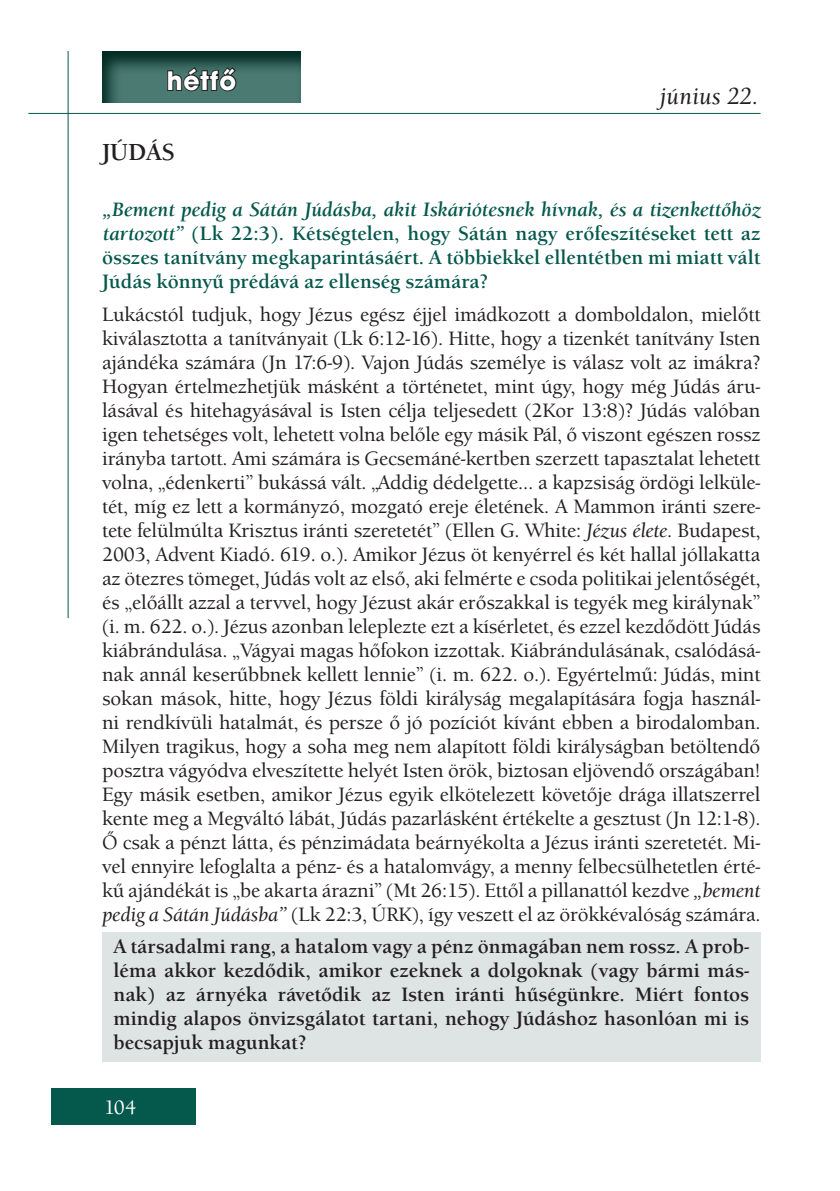
<style>
.page{position:relative;width:840px;height:1191px;background:#fff}
.page>*{position:absolute;margin:0;border:0;box-sizing:border-box;transform-origin:0 0}
.t1{font:700 28px "Avant Gar Got Itc TEE";letter-spacing:.04em;color:#fff}
.t2{font:italic 500 24px "Berkeley Old Sty Itc TEE";color:#231f20}
.t3{font:700 24px "Berkeley Old Sty Itc TEE";color:#231f20}
.t4{font:500 20px/24px "Berkeley Old Sty Itc TEE";letter-spacing:-.01em;color:#231f20;text-align:justify}
.t5{font:700 20px/24px "Berkeley Old Sty Itc TEE";color:#231f20;text-align:justify}
.t6{font:700 20px/24px "Berkeley Old Sty Itc TEE";color:#05584c;text-align:justify}
.t7{font:500 20px "Berkeley Old Sty Itc TEE";color:#fff}
.s1{font-style:italic}
</style>
<div class="page">
<div style="left:51px;top:1089px;width:145px;height:36px;background:#05584c"></div>
<hr style="left:28px;top:113px;width:732px;height:1px;background:#05584c">
<hr style="left:68px;top:51px;width:1px;height:567px;background:#05584c">
<div style="left:102px;top:932px;width:658px;height:129px;background:#dee4e3"></div>
<svg style="left:102px;top:51px;width:199px;height:52px;background:#34615a"></svg>
<svg style="left:166px;top:66px;width:72px;height:27px;background:#38524e"></svg>
<h1 class="t1" style="left:167px;top:63px;width:71px">hétfő</h1>
<p class="t2" style="left:659px;top:82px;width:100px">június 22.</p>
<p class="t3" style="left:102px;top:138px;width:74px">JÚDÁS</p>
<p class="t6" style="left:102px;top:198px;width:659px"><span class="s1">„Bement pedig a Sátán Júdásba, akit Iskáriótesnek hívnak, és a tizenkettőhöz tartozott”</span> (Lk 22:3). Kétségtelen, hogy Sátán nagy erőfeszítéseket tett az összes tanítvány megkaparintásáért. A többiekkel ellentétben mi miatt vált Júdás könnyű prédává az ellenség számára?</p>
<p class="t4" style="left:102px;top:302px;width:659px">Lukácstól tudjuk, hogy Jézus egész éjjel imádkozott a domboldalon, mielőtt kiválasztotta a tanítványait (Lk 6:12-16). Hitte, hogy a tizenkét tanítvány Isten ajándéka számára (Jn 17:6-9). Vajon Júdás személye is válasz volt az imákra?<br>Hogyan értelmezhetjük másként a történetet, mint úgy, hogy még Júdás áru&shy;lásával és hitehagyásával is Isten célja teljesedett (2Kor 13:8)? Júdás valóban igen tehetséges volt, lehetett volna belőle egy másik Pál, ő viszont egészen rossz irányba tartott. Ami számára is Gecsemáné-kertben szerzett tapasztalat lehetett volna, „édenkerti” bukássá vált. „Addig dédelgette… a kapzsiság ördögi lelküle&shy;tét, míg ez lett a kormányzó, mozgató ereje életének. A Mammon iránti szere&shy;tete felülmúlta Krisztus iránti szeretetét” (Ellen G. White: <span class="s1">Jézus élete</span>. Budapest, 2003, Advent Kiadó. 619. o.). Amikor Jézus öt kenyérrel és két hallal jóllakatta az ötezres tömeget, Júdás volt az első, aki felmérte e csoda politikai jelentőségét, és „előállt azzal a tervvel, hogy Jézust akár erőszakkal is tegyék meg királynak” (i. m. 622. o.). Jézus azonban leleplezte ezt a kísérletet, és ezzel kezdődött Júdás kiábrándulása. „Vágyai magas hőfokon izzottak. Kiábrándulásának, csalódásá&shy;nak annál keserűbbnek kellett lennie” (i. m. 622. o.). Egyértelmű: Júdás, mint sokan mások, hitte, hogy Jézus földi királyság megalapítására fogja használ&shy;ni rendkívüli hatalmát, és persze ő jó pozíciót kívánt ebben a birodalomban.<br>Milyen tragikus, hogy a soha meg nem alapított földi királyságban betöltendő posztra vágyódva elveszítette helyét Isten örök, biztosan eljövendő országában!<br>Egy másik esetben, amikor Jézus egyik elkötelezett követője drága illatszerrel kente meg a Megváltó lábát, Júdás pazarlásként értékelte a gesztust (Jn 12:1-8).<br>Ő csak a pénzt látta, és pénzimádata beárnyékolta a Jézus iránti szeretetét. Mi&shy;vel ennyire lefoglalta a pénz- és a hatalomvágy, a menny felbecsülhetetlen érté&shy;kű ajándékát is „be akarta árazni” (Mt 26:15). Ettől a pillanattól kezdve <span class="s1">„bement pedig a Sátán Júdásba”</span> (Lk 22:3, ÚRK), így veszett el az örökkévalóság számára.</p>
<p class="t5" style="left:113px;top:935px;width:636px">A társadalmi rang, a hatalom vagy a pénz önmagában nem rossz. A prob&shy;léma akkor kezdődik, amikor ezeknek a dolgoknak (vagy bármi más&shy;nak) az árnyéka rávetődik az Isten iránti hűségünkre. Miért fontos mindig alapos önvizsgálatot tartani, nehogy Júdáshoz hasonlóan mi is becsapjuk magunkat?</p>
<p class="t7" style="left:104px;top:1096px;width:34px">104</p>
</div>
